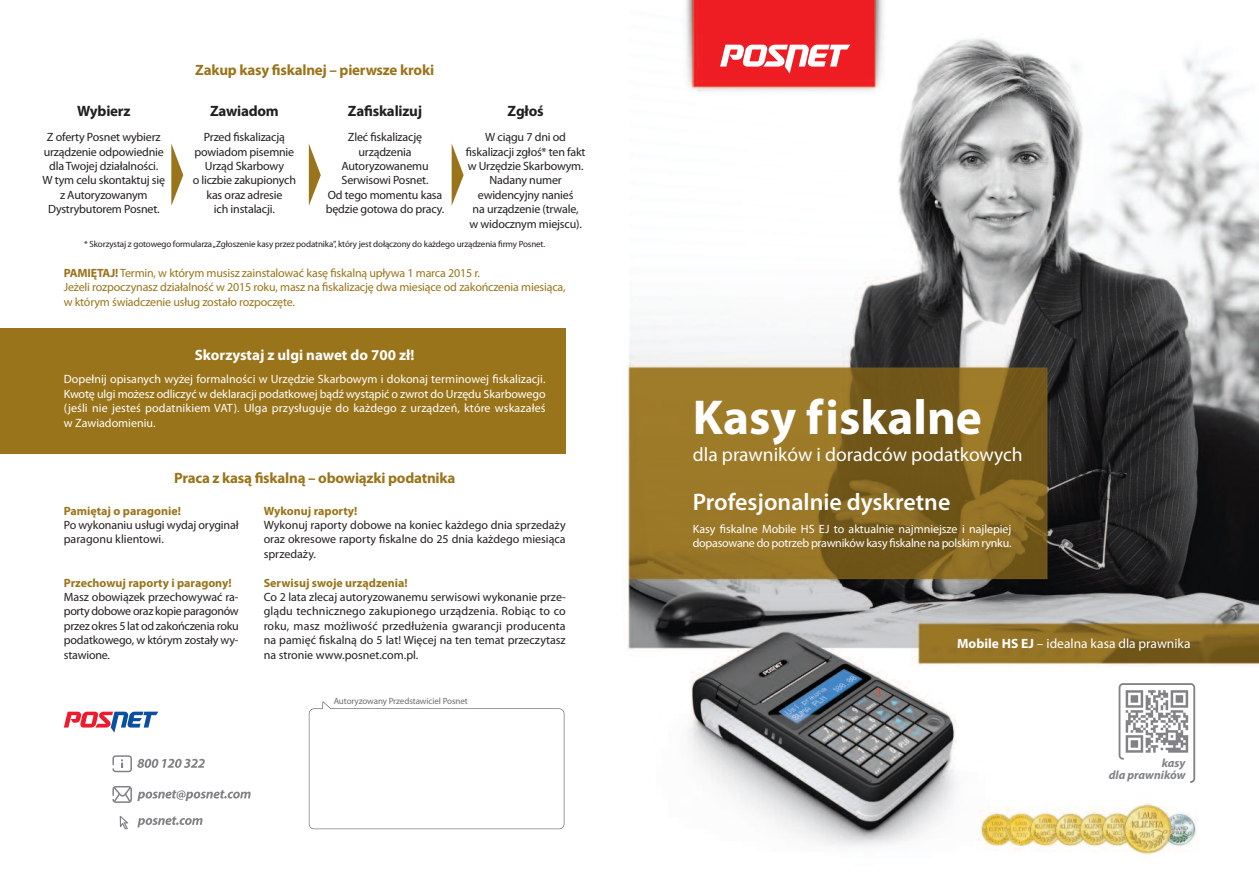
<style>
.page{position:relative;width:1259px;height:893px;background:#fff}
.page>*{position:absolute;margin:0;border:0;box-sizing:border-box;transform-origin:0 0}
.t1{font:700 49.35px "Myriad Pro";color:#fff}
.t2{font:600 24px "Myriad Pro";color:#fff}
.t3{font:19.5px "Myriad Pro";color:#fff}
.t4{font:700 15px "Myriad Pro";letter-spacing:-.015em;color:#9a741a}
.t5{font:700 15px "Myriad Pro";letter-spacing:-.015em;color:#231f20}
.t6{font:700 15px "Myriad Pro";color:#fff}
.t7{font:13.5px "Myriad Pro";color:#fff}
.t8{font:12px/14.4px "Myriad Pro";letter-spacing:-.015em;color:#231f20;text-align:center}
.t9{font:12px/14.4px "Myriad Pro";letter-spacing:-.005em;color:#fff;text-align:justify}
.t10{font:12px/14.4px "Myriad Pro";letter-spacing:-.015em;color:#9a741a}
.t11{font:700 12px "Myriad Pro";color:#9a741a}
.t12{font:italic 700 12px/12px "Myriad Pro";color:#808285;text-align:right}
.t13{font:9px "Myriad Pro";letter-spacing:-.015em;color:#231f20}
.t14{font:9px "Myriad Pro";letter-spacing:-.01em;color:#6c6d70}
.s1{font-weight:700}
</style>
<div class="page">
<img style="left:0;top:0;width:1259px;height:855px">
<div style="left:0;top:329px;width:566px;height:125px;background:#9a741a"></div>
<svg style="left:64px;top:712px;width:94px;height:21px"></svg>
<svg style="left:309px;top:701px;width:255px;height:128px"></svg>
<svg style="left:112px;top:755px;width:93px;height:17px"></svg>
<svg style="left:137px;top:816px;width:65px;height:11px"></svg>
<svg style="left:112px;top:786px;width:139px;height:17px"></svg>
<svg style="left:120px;top:816px;width:8px;height:13px"></svg>
<svg style="left:720px;top:45px;width:130px;height:29px"></svg>
<svg style="left:171px;top:143px;width:12px;height:63px"></svg>
<svg style="left:309px;top:143px;width:12px;height:63px"></svg>
<svg style="left:452px;top:143px;width:11px;height:63px"></svg>
<div style="left:1108px;top:683px;width:87px;height:100px;background:#fff"></div>
<svg style="left:1118px;top:683px;width:77px;height:100px"></svg>
<p class="t5" style="left:77px;top:106px;width:55px">Wybierz</p>
<p class="t8" style="left:43px;top:131px;width:124px">Z oferty Posnet wybierz urządzenie odpowiednie dla Twojej działalności.<br>W tym celu skontaktuj się z Autoryzowanym<br>Dystrybutorem Posnet.</p>
<p class="t4" style="left:195px;top:64px;width:240px">Zakup kasy fiskalnej – pierwsze kroki</p>
<p class="t5" style="left:210px;top:106px;width:70px">Zawiadom</p>
<p class="t8" style="left:193px;top:131px;width:105px">Przed fiskalizacją powiadom pisemnie<br>Urząd Skarbowy<br>o liczbie zakupionych kas oraz adresie<br>ich instalacji.</p>
<p class="t5" style="left:348px;top:106px;width:76px">Zafiskalizuj</p>
<p class="t8" style="left:326px;top:131px;width:120px">Zleć fiskalizację urządzenia<br>Autoryzowanemu<br>Serwisowi Posnet.<br>Od tego momentu kasa będzie gotowa do pracy.</p>
<p class="t5" style="left:507px;top:106px;width:37px">Zgłoś</p>
<p class="t8" style="left:466px;top:131px;width:121px">W ciągu 7 dni od fiskalizacji zgłoś* ten fakt w Urzędzie Skarbowym.<br>Nadany numer ewidencyjny nanieś<br>na urządzenie (trwale,<br>w widocznym miejscu).</p>
<p class="t13" style="left:84px;top:241px;width:462px">* Skorzystaj z gotowego formularza„Zgłoszenie kasy przez podatnika”, który jest dołączony do każdego urządzenia firmy Posnet.</p>
<p class="t10" style="left:64px;top:267px;width:503px"><span class="s1">PAMIĘTAJ!</span> Termin, w którym musisz zainstalować kasę fiskalną upływa 1 marca 2015 r.<br>Jeżeli rozpoczynasz działalność w 2015 roku, masz na fiskalizację dwa miesiące od zakończenia miesiąca, w którym świadczenie usług zostało rozpoczęte.</p>
<p class="t6" style="left:195px;top:349px;width:221px">Skorzystaj z ulgi nawet do 700 zł!</p>
<p class="t9" style="left:64px;top:373px;width:483px">Dopełnij opisanych wyżej formalności w Urzędzie Skarbowym i dokonaj terminowej fiskalizacji.<br>Kwotę ulgi możesz odliczyć w deklaracji podatkowej bądź wystąpić o zwrot do Urzędu Skarbowego (jeśli nie jesteś podatnikiem VAT). Ulga przysługuje do każdego z urządzeń, które wskazałeś w Zawiadomieniu.</p>
<p class="t4" style="left:174px;top:473px;width:283px">Praca z kasą fiskalną – obowiązki podatnika</p>
<p class="t11" style="left:64px;top:506px;width:119px">Pamiętaj o paragonie!</p>
<p class="t8" style="left:64px;top:519px;width:176px;text-align:left">Po wykonaniu usługi wydaj oryginał paragonu klientowi.</p>
<p class="t11" style="left:64px;top:578px;width:169px">Przechowuj raporty i paragony!</p>
<p class="t8" style="left:64px;top:591px;width:176px;text-align:justify">Masz obowiązek przechowywać ra&shy;porty dobowe oraz kopie paragonów przez okres 5 lat od zakończenia roku podatkowego, w którym zostały wy&shy;stawione.</p>
<p class="t11" style="left:264px;top:506px;width:95px">Wykonuj raporty!</p>
<p class="t8" style="left:264px;top:519px;width:303px;text-align:justify">Wykonuj raporty dobowe na koniec każdego dnia sprzedaży oraz okresowe raporty fiskalne do 25 dnia każdego miesiąca sprzedaży.</p>
<p class="t11" style="left:264px;top:578px;width:146px">Serwisuj swoje urządzenia!</p>
<p class="t8" style="left:264px;top:591px;width:303px;text-align:justify">Co 2 lata zlecaj autoryzowanemu serwisowi wykonanie prze&shy;glądu technicznego zakupionego urządzenia. Robiąc to co roku, masz możliwość przedłużenia gwarancji producenta na pamięć fiskalną do 5 lat! Więcej na ten temat przeczytasz na stronie www.posnet.com.pl.</p>
<p class="t14" style="left:334px;top:697px;width:136px">Autoryzowany Przedstawiciel Posnet</p>
<h1 class="t1" style="left:693px;top:399px;width:291px">Kasy fiskalne</h1>
<h3 class="t3" style="left:693px;top:447px;width:331px">dla prawników i doradców podatkowych</h3>
<h2 class="t2" style="left:693px;top:493px;width:259px">Profesjonalnie dyskretne</h2>
<p class="t9" style="left:693px;top:523px;width:320px">Kasy fiskalne Mobile HS EJ to aktualnie najmniejsze i najlepiej dopasowane do potrzeb prawników kasy fiskalne na polskim rynku.</p>
<p class="t7" style="left:957px;top:638px;width:235px"><span class="s1">Mobile HS EJ</span> – idealna kasa dla prawnika</p>
<p class="t12" style="left:1108px;top:758px;width:78px">kasy<br>dla prawników</p>
</div>
